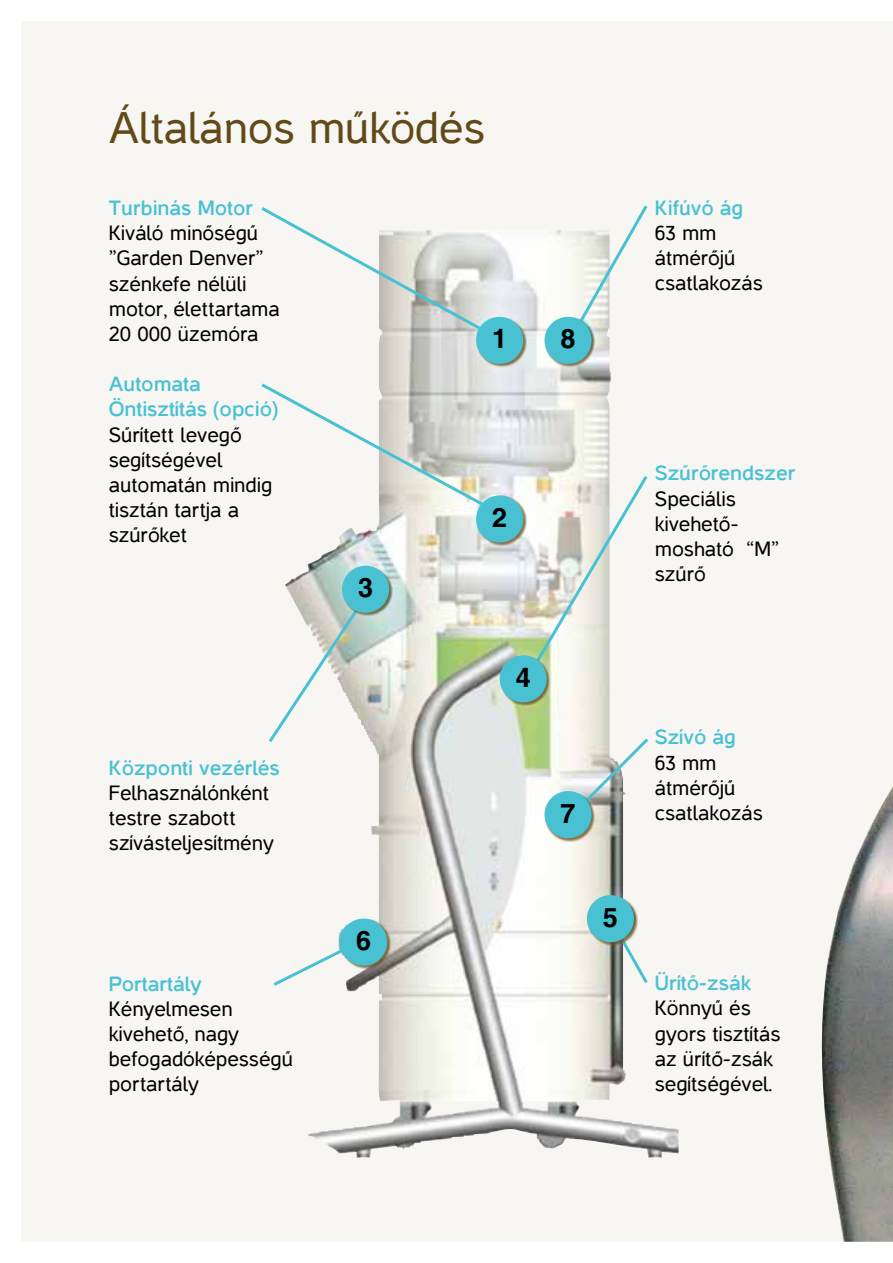
<style>
.page{position:relative;width:893px;height:1263px;background:#fff}
.page>*{position:absolute;margin:0;border:0;box-sizing:border-box;transform-origin:0 0}
.t1{font:45px "Casper";color:#614a18}
.t2{font:700 27px "Helvetica LT Std";color:#000}
.t3{font:21px/25.2px "Casper";color:#000}
.t4{font:700 21px/25.2px "Casper";color:#48c1d2}
</style>
<div class="page">
<div style="left:21px;top:21px;width:872px;height:1221px;background:#f7f6f3"></div>
<img style="left:285px;top:230px;width:393px;height:928px">
<svg style="left:261px;top:207px;width:241px;height:135px"></svg>
<svg style="left:566px;top:205px;width:84px;height:140px"></svg>
<svg style="left:519px;top:473px;width:131px;height:216px"></svg>
<svg style="left:563px;top:735px;width:88px;height:89px"></svg>
<svg style="left:606px;top:915px;width:44px;height:71px"></svg>
<svg style="left:261px;top:381px;width:241px;height:135px"></svg>
<svg style="left:269px;top:585px;width:106px;height:160px"></svg>
<svg style="left:273px;top:938px;width:90px;height:50px"></svg>
<div style="left:476px;top:317px;width:51px;height:51px;background:#614a18;opacity:.75"></div>
<div style="left:478px;top:318px;width:44px;height:44px;background:#48c1d2;border-radius:50%"></div>
<div style="left:476px;top:317px;width:47px;height:47px;border:3px solid #48c1d2;border-radius:50%"></div>
<div style="left:545px;top:317px;width:50px;height:51px;background:#614a18;opacity:.75"></div>
<div style="left:546px;top:318px;width:44px;height:44px;background:#48c1d2;border-radius:50%"></div>
<div style="left:544px;top:317px;width:48px;height:47px;border:3px solid #48c1d2;border-radius:50%"></div>
<div style="left:476px;top:495px;width:51px;height:51px;background:#614a18;opacity:.75"></div>
<div style="left:478px;top:497px;width:44px;height:44px;background:#48c1d2;border-radius:50%"></div>
<div style="left:476px;top:495px;width:47px;height:47px;border:3px solid #48c1d2;border-radius:50%"></div>
<div style="left:342px;top:566px;width:51px;height:51px;background:#614a18;opacity:.75"></div>
<div style="left:344px;top:567px;width:44px;height:44px;background:#48c1d2;border-radius:50%"></div>
<div style="left:342px;top:566px;width:47px;height:47px;border:3px solid #48c1d2;border-radius:50%"></div>
<div style="left:500px;top:655px;width:51px;height:51px;background:#614a18;opacity:.75"></div>
<div style="left:501px;top:657px;width:44px;height:44px;background:#48c1d2;border-radius:50%"></div>
<div style="left:500px;top:655px;width:47px;height:47px;border:3px solid #48c1d2;border-radius:50%"></div>
<div style="left:545px;top:791px;width:50px;height:51px;background:#614a18;opacity:.75"></div>
<div style="left:546px;top:793px;width:44px;height:44px;background:#48c1d2;border-radius:50%"></div>
<div style="left:544px;top:791px;width:48px;height:47px;border:3px solid #48c1d2;border-radius:50%"></div>
<div style="left:587px;top:895px;width:51px;height:51px;background:#614a18;opacity:.75"></div>
<div style="left:588px;top:897px;width:44px;height:44px;background:#48c1d2;border-radius:50%"></div>
<div style="left:587px;top:895px;width:47px;height:47px;border:3px solid #48c1d2;border-radius:50%"></div>
<div style="left:340px;top:919px;width:51px;height:50px;background:#614a18;opacity:.75"></div>
<div style="left:342px;top:920px;width:44px;height:44px;background:#48c1d2;border-radius:50%"></div>
<div style="left:340px;top:918px;width:47px;height:47px;border:3px solid #48c1d2;border-radius:50%"></div>
<img style="left:821px;top:786px;width:72px;height:456px">
<h1 class="t1" style="left:109px;top:103px;width:378px">Általános működés</h1>
<p class="t4" style="left:109px;top:195px;width:146px">Turbinás Motor</p>
<p class="t3" style="left:109px;top:220px;width:172px">Kiváló minőségű ”Garden Denver” szénkefe nélüli motor, élettartama<br>20 000 üzemóra</p>
<p class="t4" style="left:109px;top:372px;width:171px">Automata<br>Öntisztítás (opció)</p>
<p class="t3" style="left:109px;top:422px;width:165px">Sűrített levegő segítségével automatán mindig tisztán tartja a szűrőket</p>
<p class="t2" style="left:358px;top:571px;width:17px">3</p>
<p class="t2" style="left:492px;top:322px;width:17px">1</p>
<p class="t2" style="left:561px;top:322px;width:17px">8</p>
<p class="t2" style="left:492px;top:501px;width:17px">2</p>
<p class="t2" style="left:516px;top:661px;width:17px">4</p>
<p class="t4" style="left:109px;top:755px;width:172px">Központi vezérlés</p>
<p class="t3" style="left:109px;top:780px;width:166px">Felhasználónként testre szabott szívásteljesítmény</p>
<p class="t4" style="left:109px;top:971px;width:94px">Portartály</p>
<p class="t3" style="left:109px;top:996px;width:186px">Kényelmesen kivehető, nagy befogadóképességű portartály</p>
<p class="t2" style="left:356px;top:924px;width:17px">6</p>
<p class="t2" style="left:561px;top:797px;width:17px">7</p>
<p class="t2" style="left:603px;top:901px;width:17px">5</p>
<p class="t4" style="left:655px;top:195px;width:90px">Kifúvó ág</p>
<p class="t3" style="left:655px;top:220px;width:109px">63 mm átmérőjű csatlakozás</p>
<p class="t4" style="left:655px;top:461px;width:142px">Szűrőrendszer</p>
<p class="t3" style="left:655px;top:486px;width:126px">Speciális kivehető&shy;mosható “M” szűrő</p>
<p class="t4" style="left:655px;top:725px;width:83px">Szívó ág</p>
<p class="t3" style="left:655px;top:750px;width:109px">63 mm átmérőjű csatlakozás</p>
<p class="t4" style="left:655px;top:971px;width:97px">Ürítő-zsák</p>
<p class="t3" style="left:655px;top:996px;width:127px">Könnyű és gyors tisztítás az ürítő-zsák segítségével.</p>
</div>
